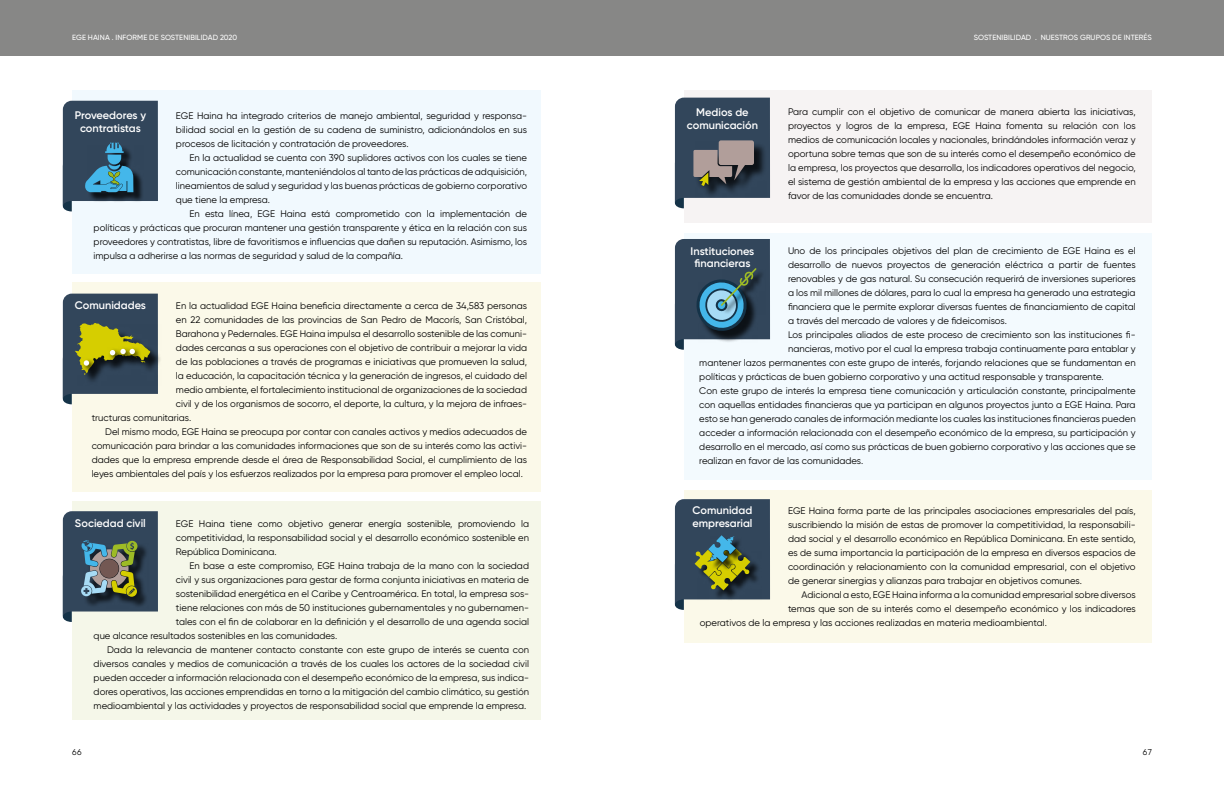
<style>
.page{position:relative;width:1224px;height:792px;background:#fff}
.page>*{position:absolute;margin:0;border:0;box-sizing:border-box;transform-origin:0 0}
.t1{font:600 11px/12.6px "Gilroy";color:#fff;text-align:center}
.t2{font:9.5px/14px "Gilroy";color:#000;text-align:justify}
.t3{font:8.5px "Gilroy";color:#000}
.t4{font:500 7.5px "Gilroy";letter-spacing:.01em;color:#fff}
</style>
<div class="page">
<div style="left:684px;top:90px;width:468px;height:133px;background:#f6f3f3"></div>
<div style="left:684px;top:233px;width:468px;height:247px;background:#f3fafe"></div>
<div style="left:684px;top:490px;width:468px;height:152px;background:#fbf9e9"></div>
<div style="left:72px;top:502px;width:468px;height:218px;background:#f5f7e9"></div>
<div style="left:72px;top:90px;width:468px;height:183px;background:#f1f9fe"></div>
<div style="left:72px;top:283px;width:468px;height:209px;background:#fbf9e9"></div>
<svg style="left:675px;top:98px;width:95px;height:110px;background:#55606c"></svg>
<svg style="left:675px;top:239px;width:95px;height:111px;background:#476274"></svg>
<svg style="left:675px;top:499px;width:95px;height:111px;background:#51625f"></svg>
<svg style="left:63px;top:511px;width:95px;height:111px;background:#536468"></svg>
<div style="left:0;top:0;width:1224px;height:55px;background:#878786"></div>
<svg style="left:63px;top:101px;width:95px;height:110px;background:#425f74"></svg>
<div style="left:77px;top:325px;width:85px;height:61px;background:#000;opacity:.75"></div>
<svg style="left:63px;top:294px;width:95px;height:110px;background:#5c6955"></svg>
<p class="t4" style="left:72px;top:34px;width:167px">EGE HAINA . INFORME DE SOSTENIBILIDAD 2020</p>
<p class="t1" style="left:75px;top:109px;width:73px">Proveedores y contratistas</p>
<p class="t2" style="left:176px;top:108px;width:353px">EGE Haina ha integrado criterios de manejo ambiental, seguridad y responsa&shy;bilidad social en la gestión de su cadena de suministro, adicionándolos en sus procesos de licitación y contratación de proveedores.</p>
<p class="t2" style="left:176px;top:150px;width:353px;text-indent:13px">En la actualidad se cuenta con 390 suplidores activos con los cuales se tiene comunicación constante, manteniéndolos al tanto de las prácticas de adquisición, lineamientos de salud y seguridad y las buenas prácticas de gobierno corporativo que tiene la empresa.</p>
<p class="t2" style="left:94px;top:206px;width:435px;text-indent:96px">En esta línea, EGE Haina está comprometido con la implementación de políticas y prácticas que procuran mantener una gestión transparente y ética en la relación con sus proveedores y contratistas, libre de favoritismos e influencias que dañen su reputación. Asimismo, los impulsa a adherirse a las normas de seguridad y salud de la compañía.</p>
<p class="t1" style="left:75px;top:299px;width:73px">Comunidades</p>
<p class="t2" style="left:176px;top:299px;width:353px">En la actualidad EGE Haina beneficia directamente a cerca de 34,583 personas</p>
<p class="t2" style="left:176px;top:313px;width:353px">en 22 comunidades de las provincias de San Pedro de Macorís, San Cristóbal,</p>
<p class="t2" style="left:176px;top:327px;width:353px">Barahona y Pedernales. EGE Haina impulsa el desarrollo sostenible de las comuni-</p>
<p class="t2" style="left:176px;top:341px;width:353px">dades cercanas a sus operaciones con el objetivo de contribuir a mejorar la vida</p>
<p class="t2" style="left:176px;top:355px;width:353px">de las poblaciones a través de programas e iniciativas que promueven la salud,</p>
<p class="t2" style="left:176px;top:369px;width:353px">la educación, la capacitación técnica y la generación de ingresos, el cuidado del</p>
<p class="t2" style="left:176px;top:383px;width:353px">medio ambiente, el fortalecimiento institucional de organizaciones de la sociedad</p>
<p class="t2" style="left:176px;top:397px;width:353px">civil y de los organismos de socorro, el deporte, la cultura, y la mejora de infraes-</p>
<p class="t2" style="left:92px;top:411px;width:101px">tructuras comunitarias.</p>
<p class="t2" style="left:105px;top:425px;width:423px">Del mismo modo, EGE Haina se preocupa por contar con canales activos y medios adecuados de</p>
<p class="t2" style="left:92px;top:439px;width:437px">comunicación para brindar a las comunidades informaciones que son de su interés como las activi-</p>
<p class="t2" style="left:92px;top:453px;width:437px">dades que la empresa emprende desde el área de Responsabilidad Social, el cumplimiento de las</p>
<p class="t2" style="left:92px;top:467px;width:433px">leyes ambientales del país y los esfuerzos realizados por la empresa para promover el empleo local.</p>
<p class="t1" style="left:75px;top:517px;width:72px">Sociedad civil</p>
<p class="t2" style="left:176px;top:516px;width:355px">EGE Haina tiene como objetivo generar energía sostenible, promoviendo la competitividad, la responsabilidad social y el desarrollo económico sostenible en República Dominicana.</p>
<p class="t2" style="left:189px;top:558px;width:341px">En base a este compromiso, EGE Haina trabaja de la mano con la sociedad</p>
<p class="t2" style="left:176px;top:572px;width:355px">civil y sus organizaciones para gestar de forma conjunta iniciativas en materia de</p>
<p class="t2" style="left:176px;top:586px;width:355px">sostenibilidad energética en el Caribe y Centroamérica. En total, la empresa sos-</p>
<p class="t2" style="left:176px;top:600px;width:355px">tiene relaciones con más de 50 instituciones gubernamentales y no gubernamen-</p>
<p class="t2" style="left:176px;top:614px;width:355px">tales con el fin de colaborar en la definición y el desarrollo de una agenda social</p>
<p class="t2" style="left:94px;top:628px;width:245px">que alcance resultados sostenibles en las comunidades.</p>
<p class="t2" style="left:107px;top:642px;width:423px">Dada la relevancia de mantener contacto constante con este grupo de interés se cuenta con</p>
<p class="t2" style="left:94px;top:656px;width:437px">diversos canales y medios de comunicación a través de los cuales los actores de la sociedad civil</p>
<p class="t2" style="left:94px;top:670px;width:437px">pueden acceder a información relacionada con el desempeño económico de la empresa, sus indica-</p>
<p class="t2" style="left:94px;top:684px;width:437px">dores operativos, las acciones emprendidas en torno a la mitigación del cambio climático, su gestión</p>
<p class="t2" style="left:94px;top:698px;width:434px">medioambiental y las actividades y proyectos de responsabilidad social que emprende la empresa.</p>
<p class="t1" style="left:687px;top:106px;width:73px">Medios de comunicación</p>
<p class="t4" style="left:974px;top:33px;width:180px">SOSTENIBILIDAD . NUESTROS GRUPOS DE INTERÉS</p>
<p class="t2" style="left:788px;top:105px;width:349px">Para cumplir con el objetivo de comunicar de manera abierta las iniciativas, proyectos y logros de la empresa, EGE Haina fomenta su relación con los medios de comunicación locales y nacionales, brindándoles información veraz y oportuna sobre temas que son de su interés como el desempeño económico de la empresa, los proyectos que desarrolla, los indicadores operativos del negocio, el sistema de gestión ambiental de la empresa y las acciones que emprende en favor de las comunidades donde se encuentra.</p>
<p class="t1" style="left:691px;top:244px;width:65px">Instituciones financieras</p>
<p class="t2" style="left:788px;top:244px;width:349px">Uno de los principales objetivos del plan de crecimiento de EGE Haina es el</p>
<p class="t2" style="left:788px;top:258px;width:349px">desarrollo de nuevos proyectos de generación eléctrica a partir de fuentes</p>
<p class="t2" style="left:788px;top:272px;width:349px">renovables y de gas natural. Su consecución requerirá de inversiones superiores</p>
<p class="t2" style="left:788px;top:286px;width:349px">a los mil millones de dólares, para lo cual la empresa ha generado una estrategia</p>
<p class="t2" style="left:788px;top:300px;width:349px">financiera que le permite explorar diversas fuentes de financiamiento de capital</p>
<p class="t2" style="left:788px;top:314px;width:221px">a través del mercado de valores y de fideicomisos.</p>
<p class="t2" style="left:788px;top:328px;width:349px">Los principales aliados de este proceso de crecimiento son las instituciones fi-</p>
<p class="t2" style="left:788px;top:342px;width:349px">nancieras, motivo por el cual la empresa trabaja continuamente para entablar y</p>
<p class="t2" style="left:699px;top:356px;width:438px">mantener lazos permanentes con este grupo de interés, forjando relaciones que se fundamentan en</p>
<p class="t2" style="left:699px;top:370px;width:406px">políticas y prácticas de buen gobierno corporativo y una actitud responsable y transparente.</p>
<p class="t2" style="left:699px;top:384px;width:438px">Con este grupo de interés la empresa tiene comunicación y articulación constante, principalmente</p>
<p class="t2" style="left:699px;top:398px;width:438px">con aquellas entidades financieras que ya participan en algunos proyectos junto a EGE Haina. Para</p>
<p class="t2" style="left:699px;top:412px;width:438px">esto se han generado canales de información mediante los cuales las instituciones financieras pueden</p>
<p class="t2" style="left:699px;top:426px;width:438px">acceder a información relacionada con el desempeño económico de la empresa, su participación y</p>
<p class="t2" style="left:699px;top:440px;width:438px">desarrollo en el mercado, así como sus prácticas de buen gobierno corporativo y las acciones que se</p>
<p class="t2" style="left:699px;top:454px;width:165px">realizan en favor de las comunidades.</p>
<p class="t1" style="left:692px;top:504px;width:62px;text-align:left">Comunidad empresarial</p>
<p class="t2" style="left:788px;top:503px;width:349px">EGE Haina forma parte de las principales asociaciones empresariales del país, suscribiendo la misión de estas de promover la competitividad, la responsabili&shy;dad social y el desarrollo económico en República Dominicana. En este sentido, es de suma importancia la participación de la empresa en diversos espacios de coordinación y relacionamiento con la comunidad empresarial, con el objetivo de generar sinergias y alianzas para trabajar en objetivos comunes.</p>
<p class="t2" style="left:802px;top:587px;width:336px">Adicional a esto, EGE Haina informa a la comunidad empresarial sobre diversos</p>
<p class="t2" style="left:788px;top:601px;width:349px">temas que son de su interés como el desempeño económico y los indicadores</p>
<p class="t2" style="left:700px;top:615px;width:349px">operativos de la empresa y las acciones realizadas en materia medioambiental.</p>
<p class="t3" style="left:72px;top:748px;width:11px">66</p>
<p class="t3" style="left:1143px;top:748px;width:11px">67</p>
</div>
